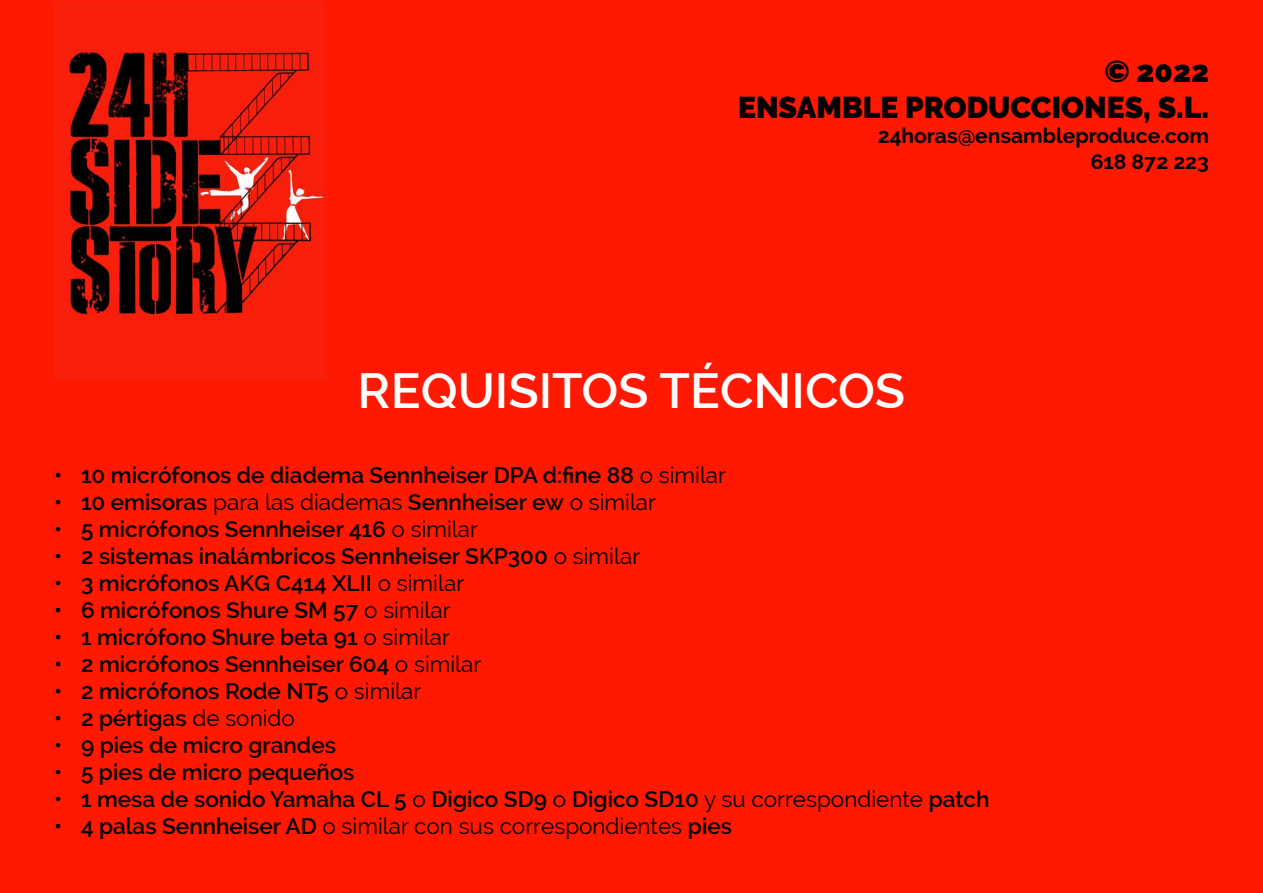
<style>
.page{position:relative;width:1263px;height:893px;background:#fff}
.page>*{position:absolute;margin:0;border:0;box-sizing:border-box;transform-origin:0 0}
.t1{font:600 49.5px "Raleway";color:#fff}
.t2{font:900 30px/36px "Raleway";color:#000;text-align:right}
.t3{font:600 22.5px "Raleway";color:#000}
.t4{font:22.5px "Raleway";color:#000}
.t5{font:700 21px/25.2px "Raleway";color:#000;text-align:right}
.s1{font-weight:400}
.s2{font-weight:600}
</style>
<div class="page">
<div style="left:1px;top:1px;width:1261px;height:891px;background:#ff1903"></div>
<img style="left:62px;top:50px;width:265px;height:270px">
<h2 class="t2" style="left:738px;top:54px;width:472px">© 2022<br>ENSAMBLE PRODUCCIONES, S.L.</h2>
<p class="t5" style="left:878px;top:124px;width:333px">24horas@ensambleproduce.com<br>618 872 223</p>
<h1 class="t1" style="left:358px;top:362px;width:549px">REQUISITOS TÉCNICOS</h1>
<p class="t3" style="left:54px;top:462px;width:674px">• 10 micrófonos de diadema Sennheiser DPA d:fine 88 <span class="s1">o similar</span></p>
<p class="t3" style="left:54px;top:489px;width:604px">• 10 emisoras <span class="s1">para las diademas</span> Sennheiser ew <span class="s1">o similar</span></p>
<p class="t3" style="left:54px;top:516px;width:426px">• 5 micrófonos Sennheiser 416 <span class="s1">o similar</span></p>
<p class="t3" style="left:54px;top:543px;width:588px">• 2 sistemas inalámbricos Sennheiser SKP300 <span class="s1">o similar</span></p>
<p class="t3" style="left:54px;top:570px;width:412px">• 3 micrófonos AKG C414 XLII <span class="s1">o similar</span></p>
<p class="t3" style="left:54px;top:597px;width:398px">• 6 micrófonos Shure SM 57 <span class="s1">o similar</span></p>
<p class="t3" style="left:54px;top:624px;width:397px">• 1 micrófono Shure beta 91 <span class="s1">o similar</span></p>
<p class="t3" style="left:54px;top:651px;width:429px">• 2 micrófonos Sennheiser 604 <span class="s1">o similar</span></p>
<p class="t3" style="left:54px;top:678px;width:369px">• 2 micrófonos Rode NT5 <span class="s1">o similar</span></p>
<p class="t3" style="left:54px;top:705px;width:242px">• 2 pértigas <span class="s1">de sonido</span></p>
<p class="t3" style="left:54px;top:732px;width:283px">• 9 pies de micro grandes</p>
<p class="t3" style="left:54px;top:759px;width:302px">• 5 pies de micro pequeños</p>
<p class="t3" style="left:54px;top:786px;width:937px">• 1 mesa de sonido Yamaha CL 5 <span class="s1">o</span> Digico SD9 <span class="s1">o</span> Digico SD10 <span class="s1">y su correspondiente</span> patch</p>
<p class="t4" style="left:54px;top:813px;width:679px"><span class="s2">• 4 palas Sennheiser AD</span> o similar con sus correspondientes <span class="s2">pies</span></p>
</div>
